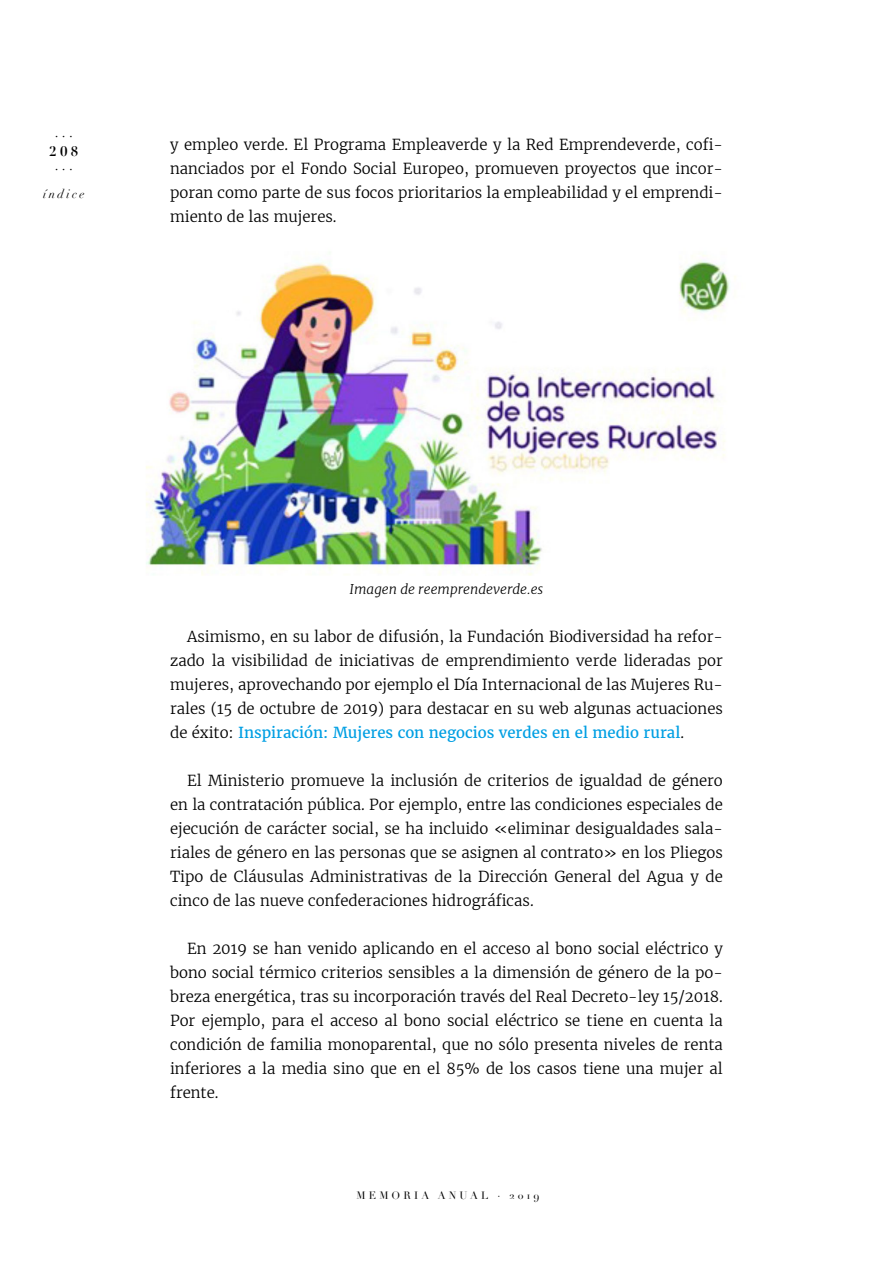
<style>
.page{position:relative;width:893px;height:1263px;background:#fff}
.page>*{position:absolute;margin:0;border:0;box-sizing:border-box;transform-origin:0 0}
.Párrafo__p{font:300 15px/24px "Merriweather";color:#000;text-align:justify}
.Párrafo__p-2{font:italic 300 13.5px "Merriweather";color:#000}
.t1{font:13.5px "Didot";color:#000}
.t2{font:700 13.5px "Didot";color:#000}
.t3{font:italic 12px "Didot";letter-spacing:.2em;color:#000}
.t4{font:10.5px "Didot";letter-spacing:.3em;color:#000}
.s1{font-weight:400;color:#009fe3}
.s2{font-size:13.5px}
</style>
<div class="page">
<img style="left:146px;top:255px;width:590px;height:320px">
<p class="t1" style="left:55px;top:127px;width:20px">···</p>
<p class="t2" style="left:49px;top:143px;width:31px">208</p>
<p class="t1" style="left:55px;top:160px;width:20px">···</p>
<p class="t3" style="left:43px;top:186px;width:43px">índice</p>
<p class="Párrafo__p" style="left:170px;top:132px;width:554px">y empleo verde. El Programa Empleaverde y la Red Emprendeverde, cofi&shy;nanciados por el Fondo Social Europeo, promueven proyectos que incor&shy;poran como parte de sus focos prioritarios la empleabilidad y el emprendi&shy;miento de las mujeres.</p>
<p class="Párrafo__p-2" style="left:350px;top:580px;width:195px">Imagen de reemprendeverde.es</p>
<p class="Párrafo__p" style="left:170px;top:624px;width:554px;text-indent:17px">Asimismo, en su labor de difusión, la Fundación Biodiversidad ha refor&shy;zado la visibilidad de iniciativas de emprendimiento verde lideradas por mujeres, aprovechando por ejemplo el Día Internacional de las Mujeres Ru&shy;rales (15 de octubre de 2019) para destacar en su web algunas actuaciones de éxito: <span class="s1">Inspiración: Mujeres con negocios verdes en el medio rural</span>.</p>
<p class="Párrafo__p" style="left:170px;top:768px;width:554px;text-indent:17px">El Ministerio promueve la inclusión de criterios de igualdad de género en la contratación pública. Por ejemplo, entre las condiciones especiales de ejecución de carácter social, se ha incluido «eliminar desigualdades sala&shy;riales de género en las personas que se asignen al contrato» en los Pliegos Tipo de Cláusulas Administrativas de la Dirección General del Agua y de cinco de las nueve confederaciones hidrográficas.</p>
<p class="Párrafo__p" style="left:170px;top:936px;width:554px;text-indent:17px">En 2019 se han venido aplicando en el acceso al bono social eléctrico y bono social térmico criterios sensibles a la dimensión de género de la po&shy;breza energética, tras su incorporación través del Real Decreto-ley 15/2018.<br>Por ejemplo, para el acceso al bono social eléctrico se tiene en cuenta la condición de familia monoparental, que no sólo presenta niveles de renta inferiores a la media sino que en el 85% de los casos tiene una mujer al frente.</p>
<p class="t4" style="left:339px;top:1189px;width:216px"><span class="s2">–</span> MEMORIA ANUAL · 2019 –</p>
</div>
